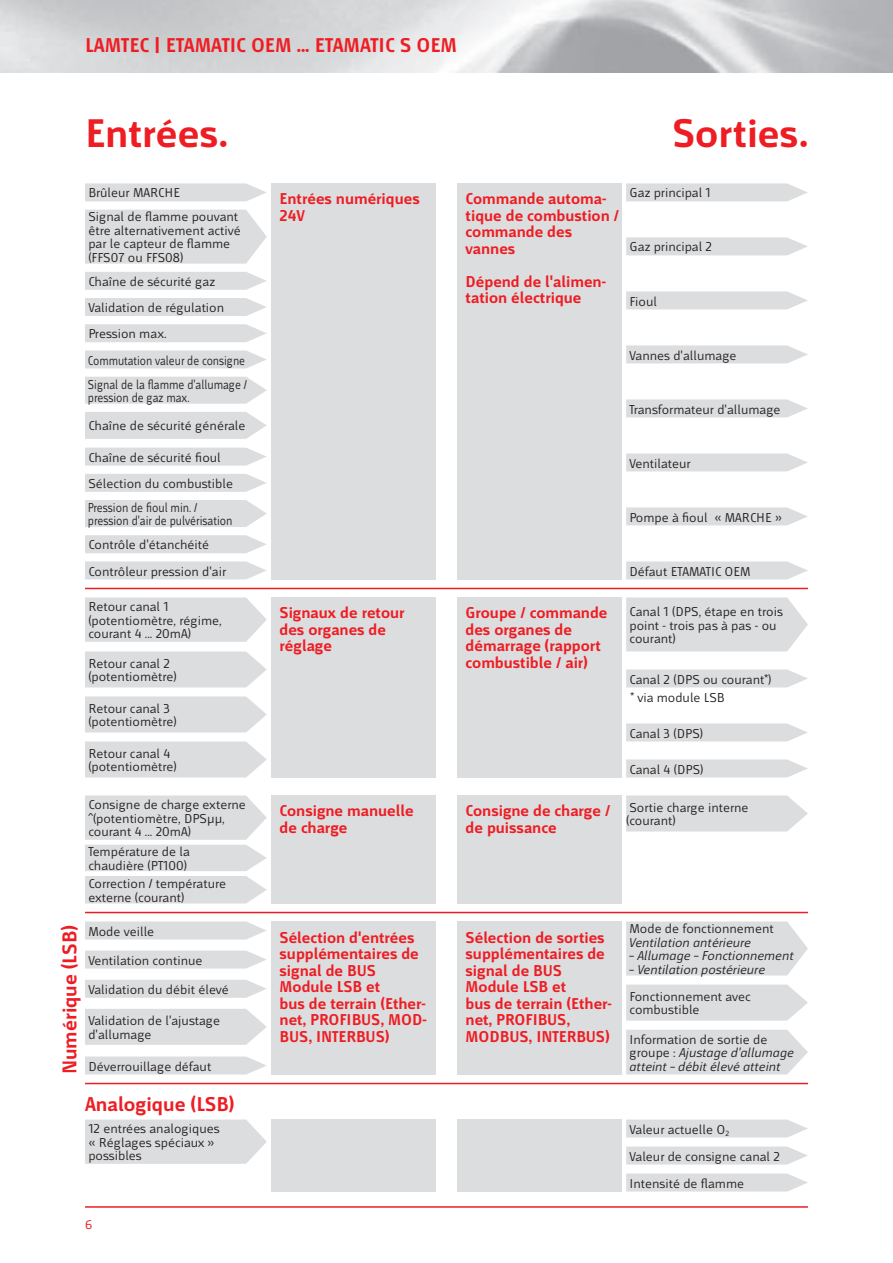
<style>
.page{position:relative;width:893px;height:1263px;background:#fff}
.page>*{position:absolute;margin:0;border:0;box-sizing:border-box;transform-origin:0 0}
.t1{font:700 42px "Mr Jones";color:#ee1d23}
.t2{font:700 21px "Mr Jones";color:#ee1d23}
.t3{font:700 16.5px/16.5px "Mr Jones";color:#ee1d23}
.t4{font:13.5px/13.5px "Mr Jones";color:#231f20}
.t5{font:italic 13.5px/13.5px "Mr Jones";color:#231f20}
.t6{font:13.5px/13.5px "Mr Jones";color:#231f20;scale:.85 1}
.t7{font:13.5px "Mr Jones";color:#ee1d23}
.s1{font-style:normal}
</style>
<div class="page">
<hr style="left:85px;top:1206px;width:723px;height:2px;background:#ee1d23">
<div style="left:271px;top:183px;width:165px;height:396px;background:#dcdddf"></div>
<div style="left:457px;top:183px;width:165px;height:396px;background:#dcdddf"></div>
<div style="left:457px;top:597px;width:165px;height:180px;background:#dcdddf"></div>
<div style="left:271px;top:597px;width:165px;height:180px;background:#dcdddf"></div>
<div style="left:271px;top:795px;width:165px;height:108px;background:#dcdddf"></div>
<div style="left:271px;top:921px;width:165px;height:153px;background:#dcdddf"></div>
<div style="left:457px;top:921px;width:165px;height:154px;background:#dcdddf"></div>
<div style="left:271px;top:1119px;width:165px;height:72px;background:#dcdddf"></div>
<div style="left:457px;top:1119px;width:165px;height:72px;background:#dcdddf"></div>
<div style="left:457px;top:795px;width:165px;height:108px;background:#dcdddf"></div>
<div style="left:85px;top:272px;width:181px;height:18px;background:#dcdddf"></div>
<div style="left:85px;top:298px;width:181px;height:18px;background:#dcdddf"></div>
<svg style="left:85px;top:324px;width:182px;height:18px;background:#dedfe1"></svg>
<svg style="left:85px;top:350px;width:182px;height:18px;background:#dedfe1"></svg>
<svg style="left:85px;top:377px;width:182px;height:27px;background:#dedfe1"></svg>
<div style="left:85px;top:412px;width:182px;height:27px;background:#dcdddf"></div>
<svg style="left:85px;top:448px;width:182px;height:18px;background:#dedfe1"></svg>
<div style="left:85px;top:474px;width:181px;height:18px;background:#dcdddf"></div>
<div style="left:85px;top:500px;width:182px;height:27px;background:#dcdddf"></div>
<div style="left:85px;top:535px;width:182px;height:18px;background:#dcdddf"></div>
<svg style="left:85px;top:561px;width:182px;height:18px;background:#dedfe1"></svg>
<svg style="left:85px;top:183px;width:182px;height:18px;background:#dedfe1"></svg>
<svg style="left:626px;top:183px;width:182px;height:18px;background:#dedfe1"></svg>
<svg style="left:626px;top:237px;width:182px;height:18px;background:#dedfe1"></svg>
<svg style="left:626px;top:291px;width:182px;height:18px;background:#dedfe1"></svg>
<svg style="left:626px;top:345px;width:182px;height:18px;background:#dedfe1"></svg>
<svg style="left:626px;top:399px;width:182px;height:18px;background:#dedfe1"></svg>
<svg style="left:626px;top:453px;width:182px;height:18px;background:#dedfe1"></svg>
<svg style="left:626px;top:507px;width:182px;height:18px;background:#dedfe1"></svg>
<svg style="left:626px;top:561px;width:182px;height:18px;background:#dedfe1"></svg>
<svg style="left:626px;top:597px;width:182px;height:54px;background:#dedfe1"></svg>
<svg style="left:85px;top:597px;width:182px;height:45px;background:#dedfe1"></svg>
<svg style="left:85px;top:651px;width:182px;height:36px;background:#dedfe1"></svg>
<svg style="left:85px;top:696px;width:182px;height:36px;background:#dedfe1"></svg>
<svg style="left:85px;top:921px;width:182px;height:18px;background:#dedfe1"></svg>
<svg style="left:626px;top:921px;width:182px;height:54px;background:#dedfe1"></svg>
<svg style="left:85px;top:1119px;width:182px;height:45px;background:#dedfe1"></svg>
<svg style="left:85px;top:950px;width:182px;height:18px;background:#dfdfe1"></svg>
<svg style="left:626px;top:984px;width:182px;height:36px;background:#dedfe1"></svg>
<svg style="left:626px;top:1119px;width:182px;height:18px;background:#dedfe1"></svg>
<svg style="left:626px;top:1146px;width:182px;height:18px;background:#dedfe1"></svg>
<svg style="left:626px;top:1173px;width:182px;height:18px;background:#dedfe1"></svg>
<div style="left:85px;top:980px;width:181px;height:18px;background:#dcdddf"></div>
<div style="left:85px;top:1009px;width:182px;height:36px;background:#dcdddf"></div>
<svg style="left:85px;top:1056px;width:182px;height:18px;background:#dedfe1"></svg>
<div style="left:626px;top:1030px;width:182px;height:44px;background:#dcdddf"></div>
<svg style="left:85px;top:741px;width:182px;height:36px;background:#dedfe1"></svg>
<svg style="left:626px;top:795px;width:182px;height:36px;background:#dedfe1"></svg>
<svg style="left:626px;top:723px;width:182px;height:18px;background:#dedfe1"></svg>
<svg style="left:626px;top:759px;width:182px;height:18px;background:#dedfe1"></svg>
<svg style="left:85px;top:210px;width:182px;height:54px;background:#dedfe0"></svg>
<hr style="left:85px;top:588px;width:723px;height:1px;background:#ee1d23">
<hr style="left:85px;top:912px;width:723px;height:1px;background:#ee1d23">
<hr style="left:85px;top:1083px;width:723px;height:1px;background:#ee1d23">
<svg style="left:626px;top:669px;width:182px;height:18px;background:#dedfe1"></svg>
<svg style="left:85px;top:795px;width:182px;height:108px;background:#e1e1e3"></svg>
<h2 class="t2" style="left:85px;top:33px;width:374px">LAMTEC | ETAMATIC OEM ... ETAMATIC S OEM</h2>
<h1 class="t1" style="left:85px;top:111px;width:144px">Entrées.</h1>
<h1 class="t1" style="left:672px;top:111px;width:137px">Sorties.</h1>
<p class="t4" style="left:88px;top:186px;width:93px">Brûleur MARCHE</p>
<p class="t4" style="left:629px;top:186px;width:83px">Gaz principal 1</p>
<p class="t3" style="left:280px;top:191px;width:142px">Entrées numériques<br>24V</p>
<p class="t3" style="left:466px;top:191px;width:155px">Commande automa&shy;tique de combustion / commande des vannes</p>
<p class="t3" style="left:466px;top:273px;width:142px">Dépend de l'alimen&shy;tation électrique</p>
<p class="t4" style="left:88px;top:210px;width:154px">Signal de flamme pouvant être alternativement activé par le capteur de flamme (FFS07 ou FFS08)</p>
<p class="t4" style="left:629px;top:240px;width:84px">Gaz principal 2</p>
<p class="t4" style="left:88px;top:268px;width:159px;line-height:26.2px">Chaîne de sécurité gaz<br>Validation de régulation<br>Pression max.<br>Commutation valeur de consigne</p>
<p class="t6" style="left:88px;top:377px;width:189px">Signal de la flamme d'allumage / pression de gaz max.</p>
<p class="t4" style="left:88px;top:419px;width:159px">Chaîne de sécurité générale</p>
<p class="t4" style="left:88px;top:444px;width:146px;line-height:26.2px">Chaîne de sécurité fioul<br>Sélection du combustible</p>
<p class="t6" style="left:88px;top:501px;width:172px">Pression de fioul min. / pression d'air de pulvérisation</p>
<p class="t4" style="left:88px;top:532px;width:139px;line-height:26.2px">Contrôle d'étanchéité<br>Contrôleur pression d'air</p>
<p class="t4" style="left:629px;top:294px;width:29px">Fioul</p>
<p class="t4" style="left:629px;top:348px;width:109px">Vannes d'allumage</p>
<p class="t4" style="left:629px;top:402px;width:153px">Transformateur d'allumage</p>
<p class="t4" style="left:629px;top:456px;width:63px">Ventilateur</p>
<p class="t4" style="left:629px;top:510px;width:154px">Pompe à fioul « MARCHE »</p>
<p class="t4" style="left:629px;top:564px;width:123px">Défaut ETAMATIC OEM</p>
<p class="t4" style="left:629px;top:605px;width:155px">Canal 1 (DPS, étape en trois point - trois pas à pas - ou courant)</p>
<p class="t4" style="left:88px;top:600px;width:135px">Retour canal 1 (potentiomètre, régime, courant 4 ... 20mA)</p>
<p class="t3" style="left:280px;top:605px;width:126px">Signaux de retour des organes de réglage</p>
<p class="t3" style="left:466px;top:605px;width:143px">Groupe / commande des organes de démarrage (rapport combustible / air)</p>
<p class="t4" style="left:88px;top:657px;width:90px">Retour canal 2 (potentiomètre)</p>
<p class="t4" style="left:629px;top:670px;width:143px;line-height:18px">Canal 2 (DPS ou courant*) * via module LSB</p>
<p class="t4" style="left:88px;top:702px;width:90px">Retour canal 3 (potentiomètre)</p>
<p class="t4" style="left:629px;top:726px;width:75px">Canal 3 (DPS)</p>
<p class="t4" style="left:629px;top:762px;width:75px">Canal 4 (DPS)</p>
<p class="t4" style="left:88px;top:747px;width:90px">Retour canal 4 (potentiomètre)</p>
<p class="t4" style="left:88px;top:798px;width:159px">Consigne de charge externe ^(potentiomètre, DPSµµ, courant 4 ... 20mA)</p>
<p class="t4" style="left:88px;top:845px;width:103px">Température de la chaudière (PT100)</p>
<p class="t4" style="left:88px;top:877px;width:139px">Correction / température externe (courant)</p>
<p class="t3" style="left:280px;top:803px;width:135px">Consigne manuelle de charge</p>
<p class="t3" style="left:466px;top:803px;width:146px">Consigne de charge / de puissance</p>
<p class="t4" style="left:626px;top:801px;width:124px">Sortie charge interne (courant)</p>
<p class="t4" style="left:88px;top:924px;width:67px">Mode veille</p>
<p class="t4" style="left:629px;top:922px;width:146px">Mode de fonctionnement</p>
<p class="t5" style="left:629px;top:936px;width:123px">Ventilation antérieure</p>
<p class="t5" style="left:629px;top:949px;width:166px">– Allumage – Fonctionnement</p>
<p class="t5" style="left:629px;top:963px;width:137px">– Ventilation postérieure</p>
<h2 class="t2" style="left:58px;top:1074px;width:150px;rotate:-90deg">Numérique (LSB)</h2>
<p class="t3" style="left:280px;top:929px;width:149px">Sélection d'entrées supplémentaires de signal de BUS<br>Module LSB et<br>bus de terrain (Ether&shy;net, PROFIBUS, MOD-<br>BUS, INTERBUS)</p>
<p class="t3" style="left:466px;top:929px;width:148px">Sélection de sorties supplémentaires de signal de BUS<br>Module LSB et<br>bus de terrain (Ether&shy;net, PROFIBUS,<br>MODBUS, INTERBUS)</p>
<p class="t4" style="left:88px;top:953px;width:116px">Ventilation continue</p>
<p class="t4" style="left:88px;top:983px;width:142px">Validation du débit élevé</p>
<p class="t4" style="left:88px;top:1014px;width:133px">Validation de l'ajustage d'allumage</p>
<p class="t4" style="left:88px;top:1059px;width:124px">Déverrouillage défaut</p>
<p class="t4" style="left:629px;top:990px;width:123px">Fonctionnement avec combustible</p>
<p class="t5" style="left:629px;top:1033px;width:166px"><span class="s1">Information de sortie de groupe :</span> Ajustage d'allumage atteint – débit élevé atteint</p>
<h2 class="t2" style="left:85px;top:1092px;width:151px">Analogique (LSB)</h2>
<p class="t4" style="left:88px;top:1122px;width:133px">12 entrées analogiques « Réglages spéciaux » possibles</p>
<p class="t7" style="left:85px;top:1217px;width:9px">6</p>
<p class="t4" style="left:629px;top:1116px;width:152px;line-height:27px">Valeur actuelle O<sub>2<br></sub>Valeur de consigne canal 2<br>Intensité de flamme</p>
</div>
